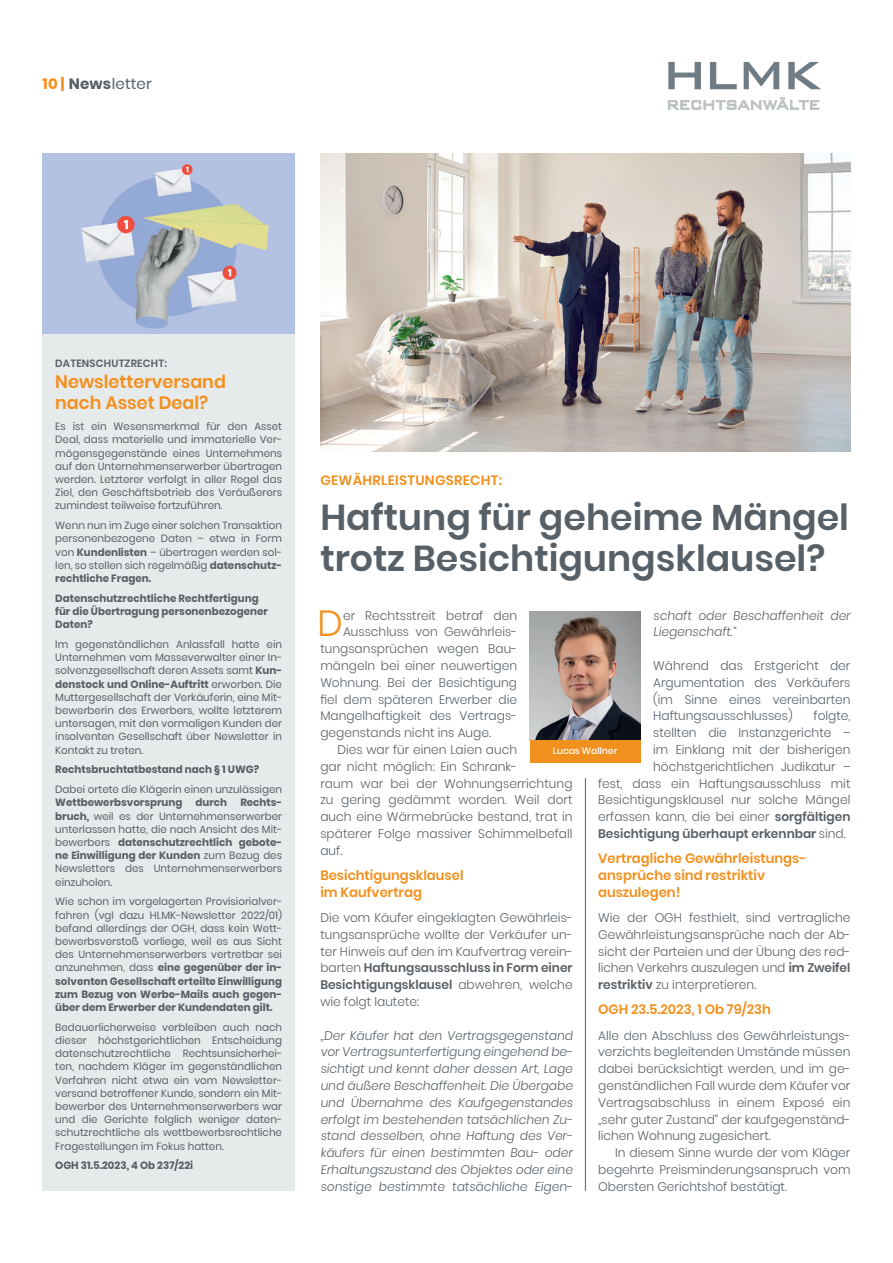
<style>
.page{position:relative;width:893px;height:1263px;background:#fff}
.page>*{position:absolute;margin:0;border:0;box-sizing:border-box;transform-origin:0 0}
.t1{font:500 52.95px "Bank Gothic BT";color:#707c84}
.t2{font:300 36.3px "Poppins";color:#f2901d}
.t3{font:600 36px/40.5px "Poppins";color:#576067}
.t4{font:600 18px/21px "Poppins";color:#f2901d}
.t5{font:300 16.95px "Bank Gothic BT";letter-spacing:-.03em;color:#bbc1c1}
.t6{font:15px "Poppins";letter-spacing:.01em;color:#576067}
.t7{font:600 13.5px/16.8px "Poppins";color:#f2901d}
.t8{font:600 13.5px "Poppins";letter-spacing:.02em;color:#f2901d}
.t9{font:300 12.45px/16.8px "Poppins";color:#576067;text-align:justify}
.t10{font:600 12.45px "Poppins";color:#576067}
.t11{font:10.5px/13.2px "Poppins";color:#576067;text-align:justify}
.t12{font:700 10.5px/13.2px "Poppins";color:#576067}
.t13{font:600 10.5px "Poppins";letter-spacing:.02em;color:#576067}
.t14{font:500 9.3px "Poppins";color:#fff}
.s1{font-weight:700;color:#f2901d}
.s2{font-weight:700}
.s3{font-weight:600}
.s4{font-weight:300}
</style>
<div class="page">
<div style="left:43px;top:153px;width:252px;height:1038px;background:#e7eaea"></div>
<img style="left:43px;top:153px;width:252px;height:181px">
<img style="left:320px;top:153px;width:531px;height:298px">
<hr style="left:585px;top:778px;width:1px;height:413px;background:#576067">
<img style="left:530px;top:611px;width:110px;height:129px">
<div style="left:530px;top:740px;width:110px;height:23px;background:#f2901d"></div>
<p class="t6" style="left:43px;top:75px;width:111px"><span class="s1">10 |</span> <span class="s2">News</span>letter</p>
<h1 class="t1" style="left:661px;top:47px;width:163px">HLMK</h1>
<h3 class="t5" style="left:666px;top:96px;width:155px">RECHTSANWÄLTE</h3>
<p class="t13" style="left:55px;top:358px;width:113px">DATENSCHUTZRECHT:</p>
<h3 class="t4" style="left:55px;top:372px;width:172px">Newsletterversand nach Asset Deal?</h3>
<p class="t11" style="left:55px;top:420px;width:228px">Es ist ein Wesensmerkmal für den Asset Deal, dass materielle und immaterielle Ver&shy;mögensgegenstände eines Unternehmens auf den Unternehmenserwerber übertragen werden. Letzterer verfolgt in aller Regel das Ziel, den Geschäftsbetrieb des Veräußerers zumindest teilweise fortzuführen.</p>
<p class="t11" style="left:55px;top:519px;width:228px">Wenn nun im Zuge einer solchen Transaktion personenbezogene Daten – etwa in Form von <span class="s2">Kundenlisten</span> – übertragen werden sol&shy;len, so stellen sich regelmäßig <span class="s2">datenschutz&shy;rechtliche Fragen.</span></p>
<p class="t12" style="left:55px;top:592px;width:214px">Datenschutzrechtliche Rechtfertigung für die Übertragung personenbezogener<br>Daten?</p>
<p class="t11" style="left:55px;top:638px;width:228px">Im gegenständlichen Anlassfall hatte ein Unternehmen vom Masseverwalter einer In&shy;solvenzgesellschaft deren Assets samt <span class="s2">Kun&shy;denstock und Online-Auftritt</span> erworben. Die Muttergesellschaft der Verkäuferin, eine Mit&shy;bewerberin des Erwerbers, wollte letzterem untersagen, mit den vormaligen Kunden der insolventen Gesellschaft über Newsletter in Kontakt zu treten.</p>
<p class="t12" style="left:55px;top:763px;width:205px">Rechtsbruchtatbestand nach § 1 UWG?</p>
<p class="t11" style="left:55px;top:783px;width:228px">Dabei ortete die Klägerin einen unzulässigen</p>
<p class="t11" style="left:55px;top:796px;width:228px"><span class="s2">Wettbewerbsvorsprung durch Rechts&shy;bruch,</span> weil es der Unternehmenserwerber unterlassen hatte, die nach Ansicht des Mit&shy;bewerbers <span class="s2">datenschutzrechtlich gebote&shy;ne Einwilligung der Kunden</span> zum Bezug des Newsletters des Unternehmenserwerbers einzuholen.</p>
<p class="t11" style="left:55px;top:895px;width:228px">Wie schon im vorgelagerten Provisiorialver&shy;fahren (vgl dazu HLMK-Newsletter 2022/01) befand allerdings der OGH, dass kein Wett&shy;bewerbsverstoß vorliege, weil es aus Sicht des Unternehmenserwerbers vertretbar sei anzunehmen, dass <span class="s2">eine gegenüber der in&shy;solventen Gesellschaft erteilte Einwilligung zum Bezug von Werbe-Mails auch gegen&shy;über dem Erwerber der Kundendaten gilt.</span></p>
<p class="t11" style="left:55px;top:1021px;width:228px">Bedauerlicherweise verbleiben auch nach dieser höchstgerichtlichen Entscheidung datenschutzrechtliche Rechtsunsicherhei&shy;ten, nachdem Kläger im gegenständlichen Verfahren nicht etwa ein vom Newsletter&shy;versand betroffener Kunde, sondern ein Mit&shy;bewerber des Unternehmenserwerbers war und die Gerichte folglich weniger daten&shy;schutzrechtliche als wettbewerbsrechtliche Fragestellungen im Fokus hatten.</p>
<p class="t12" style="left:55px;top:1159px;width:139px">OGH 31.5.2023, 4 Ob 237/22i</p>
<p class="t8" style="left:320px;top:472px;width:183px">GEWÄHRLEISTUNGSRECHT:</p>
<h3 class="t3" style="left:320px;top:497px;width:530px">Haftung für geheime Mängel trotz Besichtigungsklausel?</h3>
<h2 class="t2" style="left:318px;top:602px;width:27px">D</h2>
<p class="t9" style="left:343px;top:607px;width:176px">er Rechtsstreit betraf den</p>
<p class="t9" style="left:653px;top:607px;width:201px">schaft oder Beschaffenheit der<br>Liegenschaft.“</p>
<p class="t9" style="left:653px;top:657px;width:199px">Während das Erstgericht der Argumentation des Verkäufers (im Sinne eines vereinbarten Haftungsausschlusses)</p>
<p class="t9" style="left:343px;top:624px;width:176px">Ausschluss von Gewährleis-</p>
<p class="t9" style="left:320px;top:640px;width:199px">tungsansprüchen wegen Bau-</p>
<p class="t9" style="left:320px;top:657px;width:198px">mängeln bei einer neuwertigen</p>
<p class="t9" style="left:320px;top:674px;width:198px">Wohnung. Bei der Besichtigung</p>
<p class="t9" style="left:320px;top:691px;width:198px">fiel dem späteren Erwerber die</p>
<p class="t9" style="left:320px;top:708px;width:199px">Mangelhaftigkeit des Vertrags-</p>
<p class="t9" style="left:320px;top:724px;width:172px">gegenstands nicht ins Auge.</p>
<p class="t9" style="left:337px;top:741px;width:181px">Dies war für einen Laien auch</p>
<p class="t9" style="left:320px;top:758px;width:199px">gar nicht möglich: Ein Schrank-</p>
<p class="t9" style="left:320px;top:775px;width:254px">raum war bei der Wohnungserrichtung</p>
<p class="t9" style="left:320px;top:792px;width:254px">zu gering gedämmt worden. Weil dort</p>
<p class="t9" style="left:320px;top:808px;width:254px">auch eine Wärmebrücke bestand, trat in</p>
<p class="t9" style="left:320px;top:825px;width:254px">späterer Folge massiver Schimmelbefall</p>
<p class="t9" style="left:320px;top:842px;width:23px">auf.</p>
<p class="t7" style="left:320px;top:867px;width:145px">Besichtigungsklausel im Kaufvertrag</p>
<p class="t9" style="left:320px;top:909px;width:254px">Die vom Käufer eingeklagten Gewährleis&shy;tungsansprüche wollte der Verkäufer un&shy;ter Hinweis auf den im Kaufvertrag verein&shy;barten <span class="s3">Haftungsausschluss in Form einer Besichtigungsklausel</span> abwehren, welche wie folgt lautete:</p>
<p class="t9" style="left:320px;top:1027px;width:256px">„Der Käufer hat den Vertragsgegenstand vorVertragsunterfertigung eingehend be&shy;sichtigt und kennt daher dessen Art, Lage und äußere Beschaffenheit. Die Übergabe und Übernahme des Kaufgegenstandes erfolgt im bestehenden tatsächlichen Zu&shy;stand desselben, ohne Haftung des Ver&shy;käufers für einen bestimmten Bau- oder Erhaltungszustand des Objektes oder eine sonstige bestimmte tatsächliche Eigen-</p>
<p class="t9" style="left:814px;top:708px;width:38px">folgte,</p>
<p class="t9" style="left:653px;top:724px;width:199px">stellten die Instanzgerichte –</p>
<p class="t9" style="left:653px;top:741px;width:199px">im Einklang mit der bisherigen</p>
<p class="t9" style="left:653px;top:758px;width:199px">höchstgerichtlichen Judikatur –</p>
<p class="t9" style="left:598px;top:775px;width:254px">fest, dass ein Haftungsausschluss mit</p>
<p class="t9" style="left:598px;top:792px;width:254px">Besichtigungsklausel nur solche Mängel</p>
<p class="t9" style="left:598px;top:808px;width:254px">erfassen kann, die bei einer <span class="s3">sorgfältigen</span></p>
<p class="t10" style="left:598px;top:826px;width:249px">Besichtigung überhaupt erkennbar <span class="s4">sind.</span></p>
<p class="t7" style="left:598px;top:850px;width:208px">Vertragliche Gewährleistungs&shy;ansprüche sind restriktiv auszulegen!</p>
<p class="t9" style="left:598px;top:909px;width:254px">Wie der OGH festhielt, sind vertragliche Gewährleistungsansprüche nach der Ab&shy;sicht der Parteien und der Übung des red&shy;lichen Verkehrs auszulegen und <span class="s3">im Zweifel restriktiv</span> zu interpretieren.</p>
<p class="t7" style="left:598px;top:1001px;width:174px">OGH 23.5.2023, 1 Ob 79/23h</p>
<p class="t9" style="left:598px;top:1027px;width:254px">Alle den Abschluss des Gewährleistungs&shy;verzichts begleitenden Umstände müssen dabei berücksichtigt werden, und im ge&shy;genständlichen Fall wurde dem Käufer vor Vertragsabschluss in einem Exposé ein „sehr guter Zustand“ der kaufgegenständ&shy;lichen Wohnung zugesichert.</p>
<p class="t9" style="left:598px;top:1144px;width:254px;text-indent:17px">In diesem Sinne wurde der vom Kläger begehrte Preisminderungsanspruch vom Obersten Gerichtshof bestätigt.</p>
<p class="t14" style="left:553px;top:746px;width:66px">Lucas Wallner</p>
</div>
